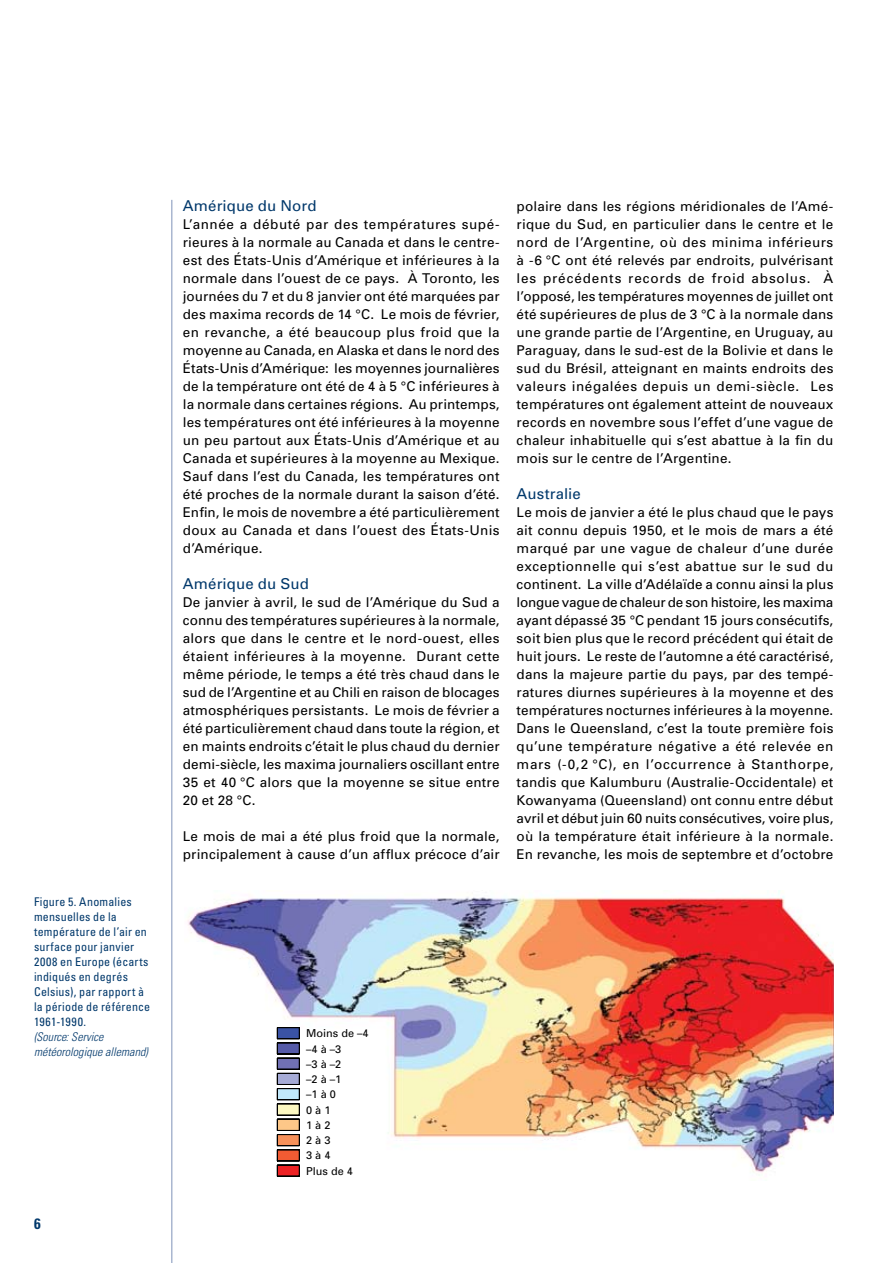
<style>
.page{position:relative;width:893px;height:1263px;background:#fff}
.page>*{position:absolute;margin:0;border:0;box-sizing:border-box;transform-origin:0 0}
.t1{font:15px "Univers";letter-spacing:.005em;color:#00386b}
.t2{font:13.5px/18px "Univers";letter-spacing:.015em;color:#000;text-align:justify}
.t3{font:condensed 12px/15px "Univers";letter-spacing:.015em;color:#00386b}
.t4{font:italic 300 condensed 12px/15px "Univers";letter-spacing:.005em;color:#00386b}
.t5{font:10.95px/15.3px "Univers";color:#000}
</style>
<div class="page">
<hr style="left:171px;top:200px;width:1px;height:1063px;background:#7e93b8">
<img style="left:188px;top:890px;width:645px;height:283px">
<svg style="left:276px;top:1027px;width:24px;height:150px;background:#947c80"></svg>
<p class="t3" style="left:34px;top:894px;width:118px">Figure 5. Anomalies mensuelles de la température de l’air en surface pour janvier<br>2008 en Europe (écarts indiqués en degrés<br>Celsius), par rapport à la période de référence<br>1961-1990.</p>
<p class="t4" style="left:34px;top:1029px;width:115px">(Source: Service météorologique allemand)</p>
<p class="t1" style="left:183px;top:197px;width:135px">Amérique du Nord</p>
<p class="t2" style="left:183px;top:215px;width:318px">L’année a débuté par des températures supé&shy;rieures à la normale au Canada et dans le centre&shy;est des États-Unis d’Amérique et inférieures à la normale dans l’ouest de ce pays. À Toronto, les journées du 7 et du 8 janvier ont été marquées par des maxima records de 14 °C. Le mois de février, en revanche, a été beaucoup plus froid que la moyenne au Canada, en Alaska et dans le nord des États-Unis d’Amérique: les moyennes journalières de la température ont été de 4 à 5 °C inférieures à la normale dans certaines régions. Au printemps, les températures ont été inférieures à la moyenne un peu partout aux États-Unis d’Amérique et au Canada et supérieures à la moyenne au Mexique.<br>Sauf dans l’est du Canada, les températures ont été proches de la normale durant la saison d’été.<br>Enfin, le mois de novembre a été particulièrement doux au Canada et dans l’ouest des États-Unis d’Amérique.</p>
<p class="t1" style="left:183px;top:575px;width:128px">Amérique du Sud</p>
<p class="t2" style="left:183px;top:593px;width:318px">De janvier à avril, le sud de l’Amérique du Sud a connu des températures supérieures à la normale, alors que dans le centre et le nord-ouest, elles étaient inférieures à la moyenne. Durant cette même période, le temps a été très chaud dans le sud de l’Argentine et au Chili en raison de blocages atmosphériques persistants. Le mois de février a été particulièrement chaud dans toute la région, et en maints endroits c’était le plus chaud du dernier demi-siècle, les maxima journaliers oscillant entre 35 et 40 °C alors que la moyenne se situe entre 20 et 28 °C.</p>
<p class="t2" style="left:183px;top:827px;width:318px">Le mois de mai a été plus froid que la normale, principalement à cause d’un afflux précoce d’air</p>
<p class="t2" style="left:517px;top:197px;width:318px">polaire dans les régions méridionales de l’Amé&shy;rique du Sud, en particulier dans le centre et le nord de l’Argentine, où des minima inférieurs à -6 °C ont été relevés par endroits, pulvérisant les précédents records de froid absolus. À l’opposé, les températures moyennes de juillet ont été supérieures de plus de 3 °C à la normale dans une grande partie de l’Argentine, en Uruguay, au Paraguay, dans le sud-est de la Bolivie et dans le sud du Brésil, atteignant en maints endroits des valeurs inégalées depuis un demi-siècle. Les températures ont également atteint de nouveaux records en novembre sous l’effet d’une vague de chaleur inhabituelle qui s’est abattue à la fin du mois sur le centre de l’Argentine.</p>
<p class="t1" style="left:517px;top:485px;width:66px">Australie</p>
<p class="t2" style="left:517px;top:503px;width:318px">Le mois de janvier a été le plus chaud que le pays ait connu depuis 1950, et le mois de mars a été marqué par une vague de chaleur d’une durée exceptionnelle qui s’est abattue sur le sud du continent. La ville d’Adélaïde a connu ainsi la plus longue vague de chaleur de son histoire, les maxima ayant dépassé 35 °C pendant 15 jours consécutifs, soit bien plus que le record précédent qui était de huit jours. Le reste de l’automne a été caractérisé, dans la majeure partie du pays, par des tempé&shy;ratures diurnes supérieures à la moyenne et des températures nocturnes inférieures à la moyenne.<br>Dans le Queensland, c’est la toute première fois qu’une température négative a été relevée en mars (-0,2 °C), en l’occurrence à Stanthorpe, tandis que Kalumburu (Australie-Occidentale) et Kowanyama (Queensland) ont connu entre début avril et début juin 60 nuits consécutives, voire plus, où la température était inférieure à la normale.<br>En revanche, les mois de septembre et d’octobre</p>
<p class="t5" style="left:306px;top:1026px;width:64px">Moins de –4</p>
<p class="t5" style="left:306px;top:1041px;width:37px">–4 à –3 –3 à –2 –2 à –1 –1 à 0<br>0 à 1<br>1 à 2<br>2 à 3<br>3 à 4</p>
<p class="t5" style="left:306px;top:1163px;width:48px">Plus de 4</p>
</div>
